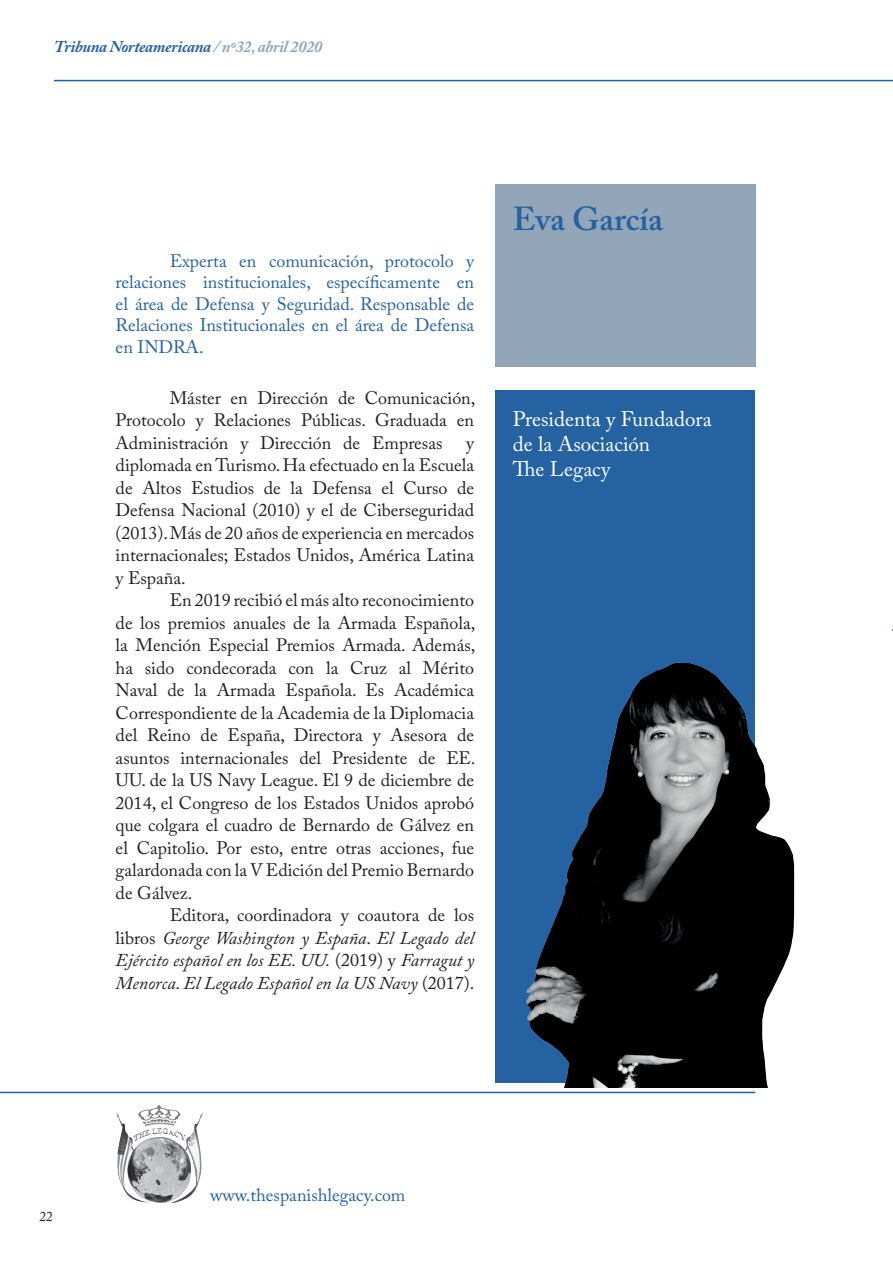
<style>
.page{position:relative;width:893px;height:1263px;background:#fff}
.page>*{position:absolute;margin:0;border:0;box-sizing:border-box;transform-origin:0 0}
.t1{font:600 33px "Adobe Caslon Pro";color:#2562a1}
.t2{font:21px/25.2px "Adobe Caslon Pro";color:#fff}
.t3{font:18px/22.5px "Adobe Caslon Pro";color:#231f20;text-align:justify}
.t4{font:18px/21.6px "Adobe Caslon Pro";color:#2562a1;text-align:justify}
.t5{font:italic 18px/22.5px "Adobe Caslon Pro";color:#231f20;text-align:justify}
.t6{font:italic 700 16.5px "Adobe Caslon Pro";letter-spacing:-.02em;color:#2562a1}
.t7{font:13.5px "Adobe Caslon Pro";color:#231f20}
.s1{color:#93a5b9}
.s2{font-style:normal}
</style>
<div class="page">
<div style="left:495px;top:184px;width:260px;height:182px;background:#93a5b9"></div>
<div style="left:496px;top:391px;width:259px;height:692px;background:#2562a1"></div>
<hr style="left:0;top:1092px;width:755px;height:1px;background:#2562a1">
<img style="left:495px;top:596px;width:300px;height:491px">
<hr style="left:54px;top:80px;width:839px;height:1px;background:#2562a1">
<img style="left:116px;top:1106px;width:87px;height:97px">
<p class="t6" style="left:54px;top:37px;width:270px">Tribuna Norteamericana <span class="s1">/ nº32, abril 2020</span></p>
<p class="t4" style="left:116px;top:250px;width:360px;text-indent:54px">Experta en comunicación, protocolo y relaciones institucionales, específicamente en el área de Defensa y Seguridad. Responsable de Relaciones Institucionales en el área de Defensa en INDRA.</p>
<p class="t3" style="left:116px;top:386px;width:361px;text-indent:54px">Máster en Dirección de Comunicación, Protocolo y Relaciones Públicas. Graduada en Administración y Dirección de Empresas</p>
<p class="t3" style="left:116px;top:431px;width:360px;text-indent:351px">y diplomada en Turismo. Ha efectuado en la Escuela de Altos Estudios de la Defensa el Curso de Defensa Nacional (2010) y el de Ciberseguridad (2013). Más de 20 años de experiencia en mercados internacionales; Estados Unidos, América Latina y España.</p>
<p class="t3" style="left:116px;top:589px;width:361px;text-indent:54px">En 2019 recibió el más alto reconocimiento de los premios anuales de la Armada Española, la Mención Especial Premios Armada. Además, ha sido condecorada con la Cruz al Mérito Naval de la Armada Española. Es Académica Correspondiente de la Academia de la Diplomacia del Reino de España, Directora y Asesora de asuntos internacionales del Presidente de EE.<br>UU. de la US Navy League. El 9 de diciembre de 2014, el Congreso de los Estados Unidos aprobó que colgara el cuadro de Bernardo de Gálvez en el Capitolio. Por esto, entre otras acciones, fue galardonada con la V Edición del Premio Bernardo de Gálvez.</p>
<p class="t5" style="left:116px;top:904px;width:360px;text-indent:54px"><span class="s2">Editora, coordinadora y coautora de los libros</span> George Washington y España<span class="s2">.</span> El Legado del Ejército español en los EE. UU. <span class="s2">(2019) y</span> Farragut y Menorca<span class="s2">.</span> El Legado Español en la US Navy <span class="s2">(2017).</span></p>
<h1 class="t1" style="left:513px;top:199px;width:152px">Eva García</h1>
<p class="t2" style="left:513px;top:406px;width:200px">Presidenta y Fundadora de la Asociación<br>The Legacy</p>
<p class="t7" style="left:40px;top:1209px;width:15px">22</p>
<p class="t4" style="left:210px;top:1184px;width:197px">www.thespanishlegacy.com</p>
</div>
